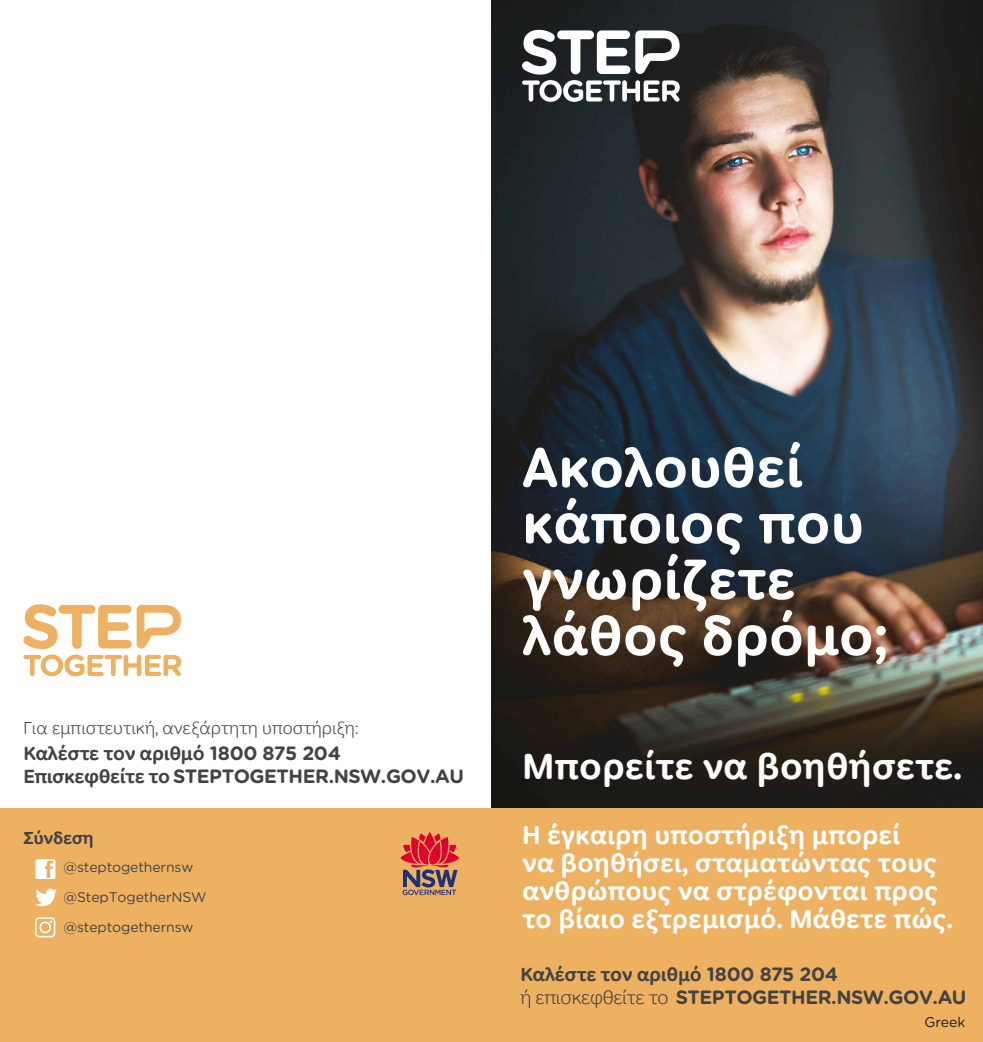
<style>
.page{position:relative;width:983px;height:1042px;background:#fff}
.page>*{position:absolute;margin:0;border:0;box-sizing:border-box;transform-origin:0 0}
.t1{font:700 56px/56px "Tondo";color:#fff}
.t2{font:700 36.75px "Tondo";color:#fff}
.t3{font:700 26.25px/28px "Tondo";color:#fff}
.t4{font:700 19.25px "Gotham Rounded";letter-spacing:-.025em;color:#444344}
.t5{font:700 19.25px "Tondo";letter-spacing:-.015em;color:#444344}
.t6{font:300 17.5px "Tondo";color:#444344}
.t7{font:700 17.5px "Tondo";letter-spacing:-.02em;color:#444344}
.t8{font:14px "Gotham Rounded";letter-spacing:-.01em;color:#444344}
.t9{font:14px "Gotham Rounded";color:#1d1d1b}
.s1{font-family:"Gotham Rounded"}
.s2{font-family:"Tondo"}
.s3{font-family:"Tondo";font-weight:300}
</style>
<div class="page">
<img style="left:491px;top:0;width:491px;height:808px">
<svg style="left:522px;top:30px;width:157px;height:72px"></svg>
<div style="left:0;top:808px;width:982px;height:234px;background:#edb161"></div>
<svg style="left:23px;top:604px;width:158px;height:72px"></svg>
<svg style="left:400px;top:832px;width:59px;height:63px"></svg>
<svg style="left:35px;top:859px;width:20px;height:20px"></svg>
<svg style="left:35px;top:888px;width:22px;height:18px"></svg>
<svg style="left:35px;top:917px;width:20px;height:20px"></svg>
<p class="t6" style="left:23px;top:717px;width:336px">Για εμπιστευτική, ανεξάρτητη υποστήριξη:</p>
<p class="t5" style="left:23px;top:741px;width:319px">Καλέστε τον αριθμό <span class="s1">1800 875 204</span></p>
<p class="t4" style="left:23px;top:762px;width:442px"><span class="s2">Επισκεφθείτε το</span> STEPTOGETHER.NSW.GOV.AU</p>
<p class="t7" style="left:23px;top:827px;width:72px">Σύνδεση</p>
<p class="t8" style="left:63px;top:858px;width:131px">@steptogethernsw</p>
<p class="t8" style="left:63px;top:887px;width:145px">@StepTogetherNSW</p>
<p class="t8" style="left:63px;top:917px;width:131px">@steptogethernsw</p>
<h1 class="t1" style="left:522px;top:440px;width:367px">Ακολουθεί κάποιος που γνωρίζετε λάθος δρόμο;</h1>
<h2 class="t2" style="left:522px;top:743px;width:442px">Μπορείτε να βοηθήσετε.</h2>
<p class="t3" style="left:522px;top:820px;width:432px">Η έγκαιρη υποστήριξη μπορεί<br>να βοηθήσει, σταματώντας τους ανθρώπους να στρέφονται προς το βίαιο εξτρεμισμό. Μάθετε πώς.</p>
<p class="t5" style="left:520px;top:962px;width:319px">Καλέστε τον αριθμό <span class="s1">1800 875 204</span></p>
<p class="t4" style="left:520px;top:983px;width:447px"><span class="s3">ή επισκεφθείτε το</span> STEPTOGETHER.NSW.GOV.AU</p>
<p class="t9" style="left:924px;top:1012px;width:42px">Greek</p>
</div>
